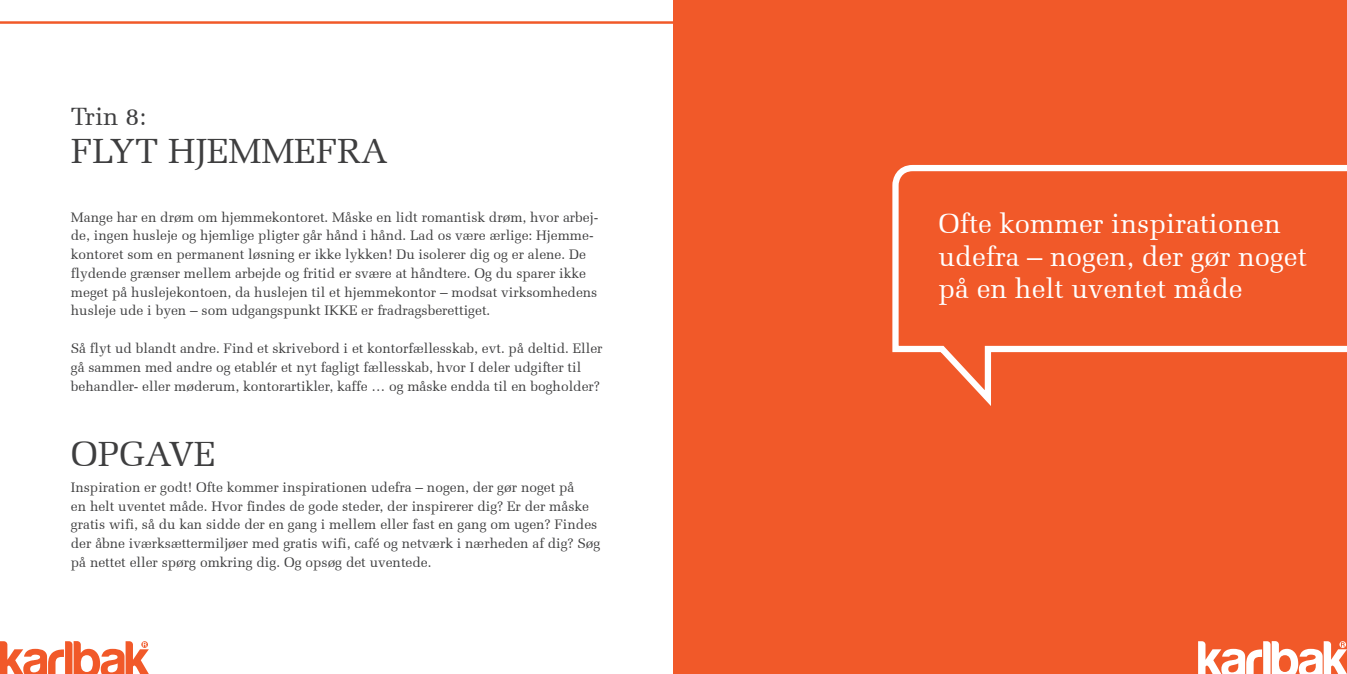
<style>
.page{position:relative;width:1347px;height:674px;background:#fff}
.page>*{position:absolute;margin:0;border:0;box-sizing:border-box;transform-origin:0 0}
.t1{font:35px "Melior";color:#3e3e3f}
.t2{font:27.5px/32.5px "Melior";color:#fff}
.t3{font:25px "Melior";color:#3e3e3f}
.t4{font:13.75px/18.8px "Melior";color:#3e3e3f}
</style>
<div class="page">
<div style="left:673px;top:0;width:673px;height:673px;background:#f15929"></div>
<svg style="left:1198px;top:641px;width:148px;height:32px"></svg>
<svg style="left:0;top:641px;width:149px;height:32px"></svg>
<svg style="left:892px;top:165px;width:454px;height:241px"></svg>
<h3 class="t3" style="left:71px;top:102px;width:77px">Trin 8:</h3>
<h1 class="t1" style="left:71px;top:130px;width:318px">FLYT HJEMMEFRA</h1>
<p class="t4" style="left:71px;top:207px;width:529px">Mange har en drøm om hjemmekontoret. Måske en lidt romantisk drøm, hvor arbej&shy;de, ingen husleje og hjemlige pligter går hånd i hånd. Lad os være ærlige: Hjemme&shy;kontoret som en permanent løsning er ikke lykken! Du isolerer dig og er alene. De flydende grænser mellem arbejde og fritid er svære at håndtere. Og du sparer ikke meget på huslejekontoen, da huslejen til et hjemmekontor – modsat virksomhedens husleje ude i byen – som udgangspunkt IKKE er fradragsberettiget.</p>
<p class="t4" style="left:71px;top:339px;width:533px">Så flyt ud blandt andre. Find et skrivebord i et kontorfællesskab, evt. på deltid. Eller gå sammen med andre og etablér et nyt fagligt fællesskab, hvor I deler udgifter til behandler- eller møderum, kontorartikler, kaffe … og måske endda til en bogholder?</p>
<h1 class="t1" style="left:71px;top:433px;width:146px">OPGAVE</h1>
<p class="t4" style="left:71px;top:477px;width:531px">Inspiration er godt! Ofte kommer inspirationen udefra – nogen, der gør noget på<br>en helt uventet måde. Hvor findes de gode steder, der inspirerer dig? Er der måske gratis wifi, så du kan sidde der en gang i mellem eller fast en gang om ugen? Findes der åbne iværksættermiljøer med gratis wifi, café og netværk i nærheden af dig? Søg på nettet eller spørg omkring dig. Og opsøg det uventede.</p>
<h2 class="t2" style="left:938px;top:207px;width:370px">Ofte kommer inspirationen udefra – nogen, der gør noget på en helt uventet måde</h2>
</div>
